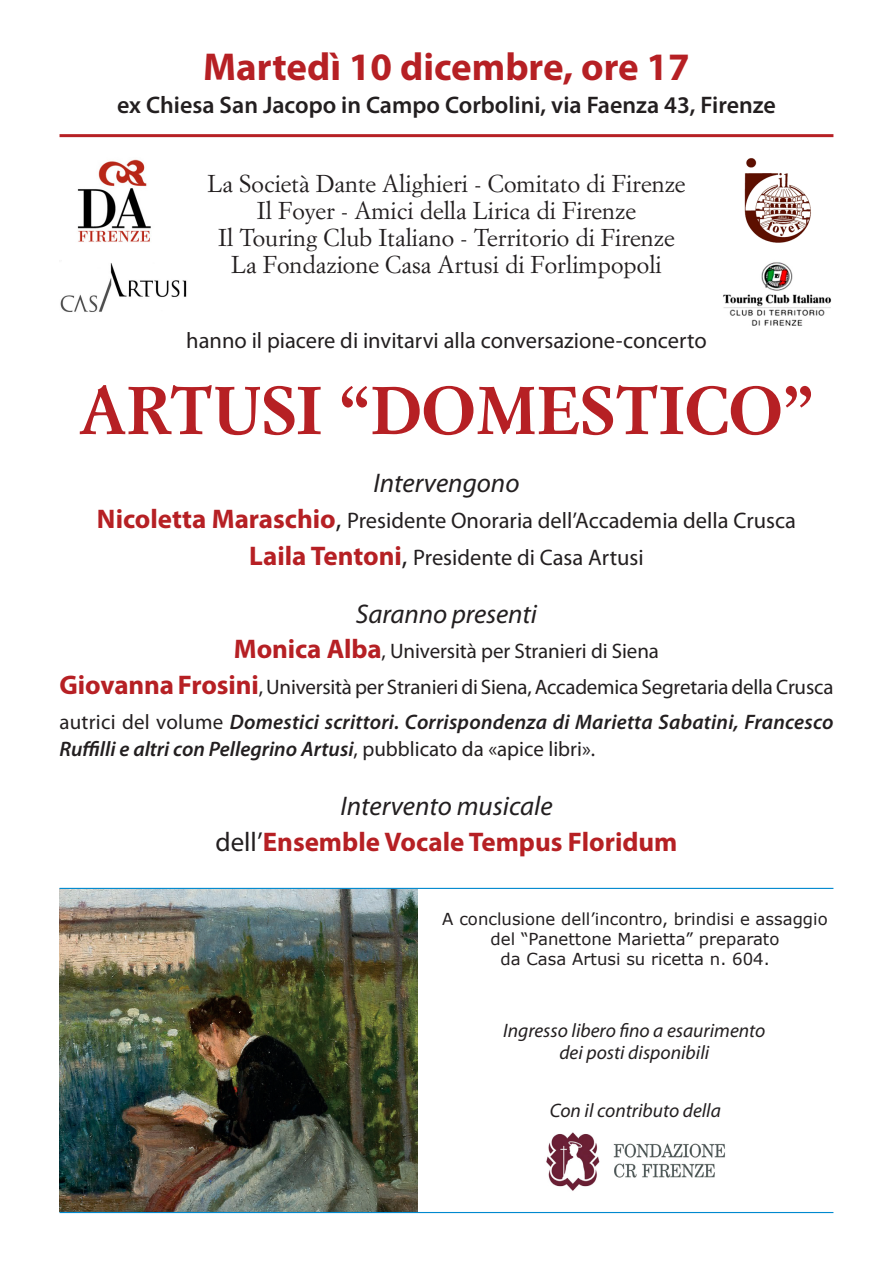
<style>
.page{position:relative;width:893px;height:1263px;background:#fff}
.page>*{position:absolute;margin:0;border:0;box-sizing:border-box;transform-origin:0 0}
.t1{font:700 66px "Simoncini Garamond";color:#b62024}
.t2{font:700 39px "Myriad Pro";color:#b62024}
.t3{font:700 27px/35.7px "Myriad Pro";color:#b62024;text-align:center}
.t4{font:italic 27px "Myriad Pro";letter-spacing:-.005em;color:#231f20}
.t5{font:24px/27px "Simoncini Garamond";color:#231f20;text-align:center}
.t6{font:600 24px "Myriad Pro";color:#231f20}
.t7{font:22.5px/37.2px "Myriad Pro";color:#231f20;text-align:center}
.t8{font:21px/35.5px "Myriad Pro";letter-spacing:-.01em;color:#231f20;text-align:center}
.t9{font:italic 600 21px "Myriad Pro";color:#231f20}
.t10{font:italic 19.5px/21.5px "Myriad Pro";color:#231f20;text-align:center}
.t11{font:16.5px/19.5px "Verdana";color:#231f20;text-align:center}
.s1{font-weight:700;font-size:27px;color:#b62024}
.s2{font-size:27px}
.s3{font-weight:600;font-style:italic}
.s4{font-weight:400;font-style:normal}
.s5{font-weight:400;font-style:italic;color:#231f20}
.s6{font-weight:400;color:#231f20}
</style>
<div class="page">
<img style="left:77px;top:159px;width:74px;height:83px">
<img style="left:744px;top:158px;width:67px;height:85px">
<hr style="left:60px;top:134px;width:773px;height:3px;background:#b62024">
<img style="left:546px;top:1132px;width:179px;height:59px">
<img style="left:723px;top:262px;width:109px;height:64px">
<img style="left:60px;top:263px;width:127px;height:49px">
<img style="left:60px;top:889px;width:358px;height:323px">
<hr style="left:60px;top:888px;width:773px;height:1px;background:#0089cf">
<hr style="left:60px;top:1212px;width:773px;height:1px;background:#0089cf">
<h2 class="t2" style="left:203px;top:42px;width:488px">Martedì 10 dicembre, ore 17</h2>
<p class="t6" style="left:117px;top:90px;width:660px">ex Chiesa San Jacopo in Campo Corbolini, via Faenza 43, Firenze</p>
<p class="t5" style="left:207px;top:170px;width:480px">La Società Dante Alighieri - Comitato di Firenze Il Foyer - Amici della Lirica di Firenze<br>Il Touring Club Italiano - Territorio di Firenze La Fondazione Casa Artusi di Forlimpopoli</p>
<p class="t7" style="left:186px;top:321px;width:522px">hanno il piacere di invitarvi alla conversazione-concerto</p>
<h1 class="t1" style="left:79px;top:369px;width:737px">ARTUSI “DOMESTICO”</h1>
<p class="t4" style="left:374px;top:466px;width:147px">Intervengono</p>
<p class="t7" style="left:97px;top:501px;width:700px"><span class="s1">Nicoletta Maraschio</span><span class="s2">,</span> Presidente Onoraria dell’Accademia della Crusca<br><span class="s1">Laila Tentoni</span><span class="s2">,</span> Presidente di Casa Artusi</p>
<p class="t4" style="left:356px;top:597px;width:183px">Saranno presenti</p>
<p class="t8" style="left:60px;top:633px;width:775px"><span class="s1">Monica Alba</span>, Università per Stranieri di Siena<br><span class="s1">Giovanna Frosini</span>, Università per Stranieri di Siena, Accademica Segretaria della Crusca autrici del volume <span class="s3">Domestici scrittori. Corrispondenza di Marietta Sabatini, Francesco</span></p>
<p class="t9" style="left:60px;top:736px;width:537px">Ruffilli e altri con Pellegrino Artusi<span class="s4">, pubblicato da «apice libri».</span></p>
<p class="t3" style="left:215px;top:788px;width:463px"><span class="s5">Intervento musicale<br></span><span class="s6">dell’</span>Ensemble Vocale Tempus Floridum</p>
<p class="t11" style="left:442px;top:909px;width:387px">A conclusione dell’incontro, brindisi e assaggio del “Panettone Marietta” preparato<br>da Casa Artusi su ricetta n. 604.</p>
<p class="t10" style="left:503px;top:1020px;width:264px">Ingresso libero fino a esaurimento dei posti disponibili</p>
<p class="t10" style="left:550px;top:1100px;width:173px">Con il contributo della</p>
</div>
